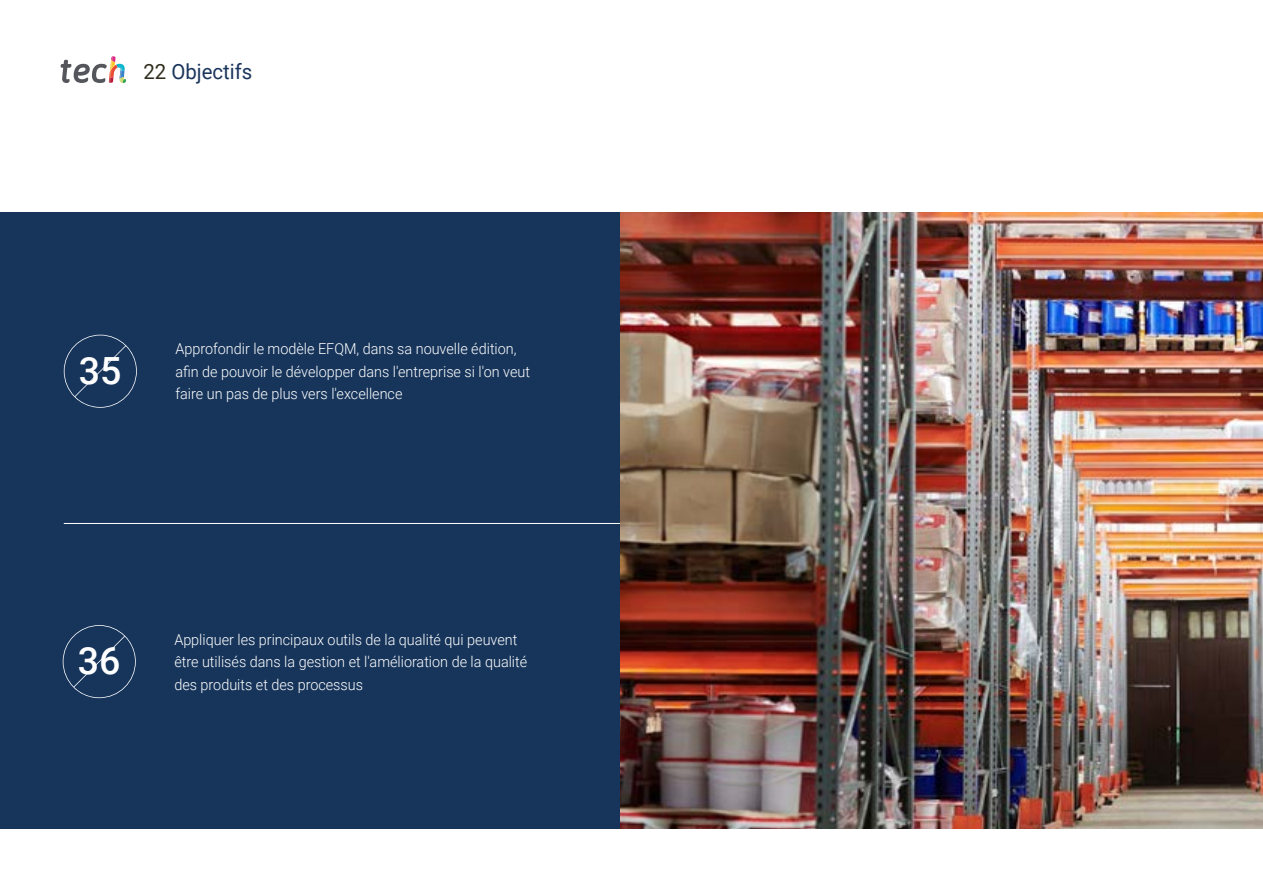
<style>
.page{position:relative;width:1263px;height:893px;background:#fff}
.page>*{position:absolute;margin:0;border:0;box-sizing:border-box;transform-origin:0 0}
.t1{font:500 37.5px "Roboto";color:#fff}
.t2{font:21px "Roboto";color:#1a355c}
.t3{font:300 15px/22.5px "Roboto";color:#fff;scale:.96 1}
.s1{color:#312e20}
</style>
<div class="page">
<div style="left:0;top:212px;width:621px;height:617px;background:#17355b"></div>
<svg style="left:64px;top:335px;width:73px;height:73px"></svg>
<svg style="left:63px;top:625px;width:73px;height:73px"></svg>
<svg style="left:61px;top:56px;width:65px;height:27px"></svg>
<hr style="left:64px;top:523px;width:1199px;height:1px;background:#fff">
<img style="left:621px;top:212px;width:642px;height:617px">
<h2 class="t2" style="left:144px;top:57px;width:110px"><span class="s1">22</span> Objectifs</h2>
<h1 class="t1" style="left:79px;top:344px;width:44px">35</h1>
<p class="t3" style="left:175px;top:337px;width:371px">Approfondir le modèle EFQM, dans sa nouvelle édition, afin de pouvoir le développer dans l'entreprise si l'on veut faire un pas de plus vers l'excellence</p>
<h1 class="t1" style="left:78px;top:635px;width:44px">36</h1>
<p class="t3" style="left:174px;top:628px;width:369px">Appliquer les principaux outils de la qualité qui peuvent être utilisés dans la gestion et l'amélioration de la qualité des produits et des processus</p>
</div>
